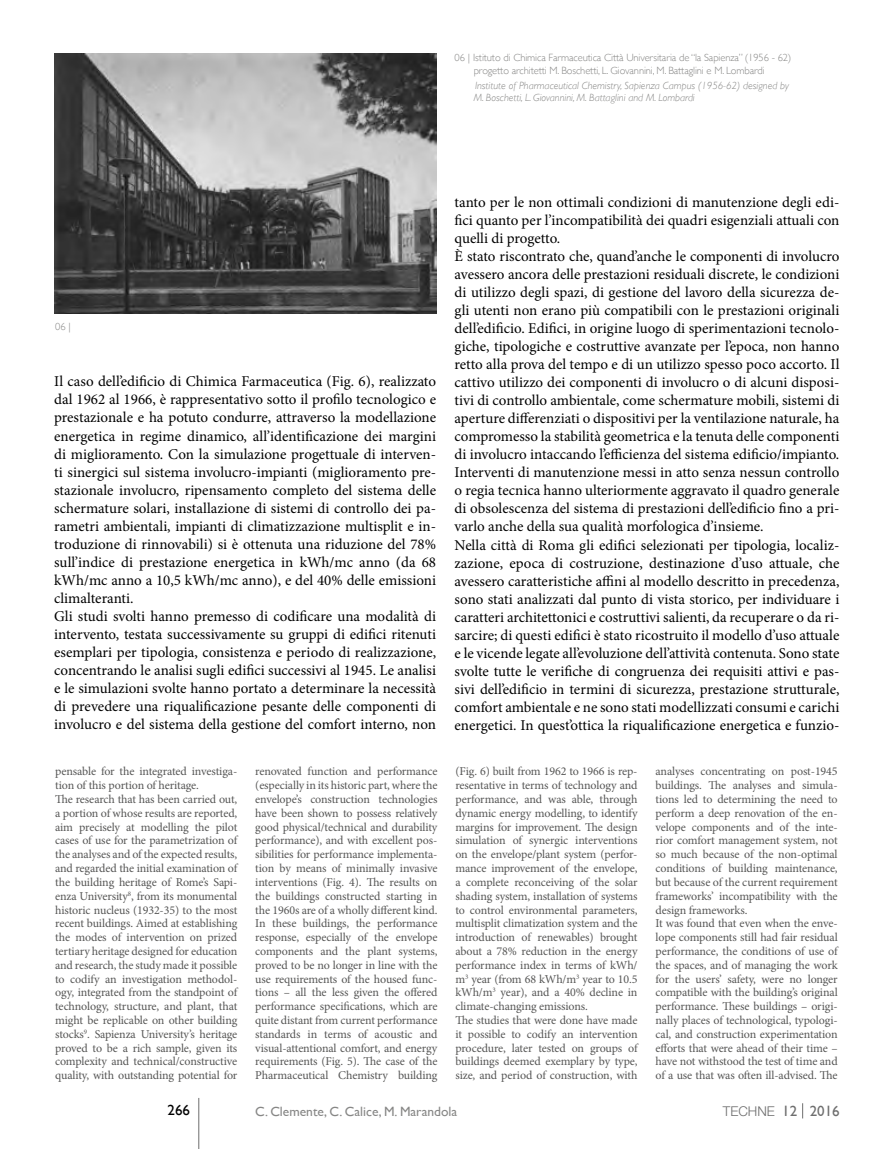
<style>
.page{position:relative;width:893px;height:1149px;background:#fff}
.page>*{position:absolute;margin:0;border:0;box-sizing:border-box;transform-origin:0 0}
.t1{font:15px/18px "Minion Pro";color:#000}
.t2{font:15px "Gill Sans";color:#000}
.t3{font:13.5px "Gill Sans";color:#878786}
.t4{font:300 13.5px "Helvetica Neue";color:#6e6e6e}
.t5{font:12px/13.8px "Minion Pro";letter-spacing:-.01em;color:#565655}
.t6{font:300 10.5px/12.8px "Gill Sans";letter-spacing:-.01em;color:#878786}
.t7{font:italic 300 10.5px/12.8px "Gill Sans";color:#878786}
.s1{font-family:"Gill Sans";font-weight:400;font-size:15px}
</style>
<div class="page">
<svg style="left:802px;top:1103px;width:1px;height:15px"></svg>
<hr style="left:198px;top:1097px;width:1px;height:51px;background:#6e6e6e">
<img style="left:54px;top:54px;width:382px;height:259px">
<p class="t6" style="left:474px;top:51px;width:319px;text-indent:-19px">06 | Istituto di Chimica Farmaceutica Città Universitaria de “la Sapienza” (1956 - 62) progetto architetti M. Boschetti, L. Giovannini, M. Battaglini e M. Lombardi</p>
<p class="t7" style="left:474px;top:79px;width:317px">Institute of Pharmaceutical Chemistry, Sapienza Campus (1956-62) designed by<br>M. Boschetti, L. Giovannini, M. Battaglini and M. Lombardi</p>
<p class="t6" style="left:55px;top:320px;width:17px">06 |</p>
<p class="t1" style="left:54px;top:372px;width:383px">Il caso dell’edificio di Chimica Farmaceutica (Fig. 6), realizzato dal 1962 al 1966, è rappresentativo sotto il profilo tecnologico e prestazionale e ha potuto condurre, attraverso la modellazione energetica in regime dinamico, all’identificazione dei margini di miglioramento. Con la simulazione progettuale di interven&shy;ti sinergici sul sistema involucro-impianti (miglioramento pre&shy;stazionale involucro, ripensamento completo del sistema delle schermature solari, installazione di sistemi di controllo dei pa&shy;rametri ambientali, impianti di climatizzazione multisplit e in&shy;troduzione di rinnovabili) si è ottenuta una riduzione del 78% sull’indice di prestazione energetica in kWh/mc anno (da 68 kWh/mc anno a 10,5 kWh/mc anno), e del 40% delle emissioni climalteranti.<br>Gli studi svolti hanno premesso di codificare una modalità di intervento, testata successivamente su gruppi di edifici ritenuti esemplari per tipologia, consistenza e periodo di realizzazione, concentrando le analisi sugli edifici successivi al 1945. Le analisi e le simulazioni svolte hanno portato a determinare la necessità di prevedere una riqualificazione pesante delle componenti di involucro e del sistema della gestione del comfort interno, non</p>
<p class="t1" style="left:455px;top:193px;width:386px">tanto per le non ottimali condizioni di manutenzione degli edi&shy;fici quanto per l’incompatibilità dei quadri esigenziali attuali con quelli di progetto.<br>È stato riscontrato che, quand’anche le componenti di involucro avessero ancora delle prestazioni residuali discrete, le condizioni di utilizzo degli spazi, di gestione del lavoro della sicurezza de&shy;gli utenti non erano più compatibili con le prestazioni originali dell’edificio. Edifici, in origine luogo di sperimentazioni tecnolo&shy;giche, tipologiche e costruttive avanzate per l’epoca, non hanno retto alla prova del tempo e di un utilizzo spesso poco accorto. Il cattivo utilizzo dei componenti di involucro o di alcuni disposi&shy;tivi di controllo ambientale, come schermature mobili, sistemi di aperture differenziati o dispositivi per la ventilazione naturale, ha compromesso la stabilità geometrica e la tenuta delle componenti di involucro intaccando l’efficienza del sistema edificio/impianto.<br>Interventi di manutenzione messi in atto senza nessun controllo o regia tecnica hanno ulteriormente aggravato il quadro generale di obsolescenza del sistema di prestazioni dell’edificio fino a pri&shy;varlo anche della sua qualità morfologica d’insieme.<br>Nella città di Roma gli edifici selezionati per tipologia, localiz&shy;zazione, epoca di costruzione, destinazione d’uso attuale, che avessero caratteristiche affini al modello descritto in precedenza, sono stati analizzati dal punto di vista storico, per individuare i caratteri architettonici e costruttivi salienti, da recuperare o da ri&shy;sarcire; di questi edifici è stato ricostruito il modello d’uso attuale e le vicende legate all’evoluzione dell’attività contenuta. Sono state svolte tutte le verifiche di congruenza dei requisiti attivi e pas&shy;sivi dell’edificio in termini di sicurezza, prestazione strutturale, comfort ambientale e ne sono stati modellizzati consumi e carichi energetici. In quest’ottica la riqualificazione energetica e funzio-</p>
<p class="t5" style="left:55px;top:764px;width:184px">pensable for the integrated investiga&shy;tion of this portion of heritage.<br>The research that has been carried out, a portion of whose results are reported, aim precisely at modelling the pilot cases of use for the parametrization of the analyses and of the expected results, and regarded the initial examination of the building heritage of Rome’s Sapi&shy;enza University<sup>8</sup>, from its monumental historic nucleus (1932-35) to the most recent buildings. Aimed at establishing the modes of intervention on prized tertiary heritage designed for education and research, the study made it possible to codify an investigation methodol&shy;ogy, integrated from the standpoint of technology, structure, and plant, that might be replicable on other building stocks<sup>9</sup>. Sapienza University’s heritage proved to be a rich sample, given its complexity and technical/constructive quality, with outstanding potential for</p>
<p class="t5" style="left:255px;top:764px;width:184px;text-align:justify">renovated function and performance (especially in its historic part, where the envelope’s construction technologies have been shown to possess relatively good physical/technical and durability performance), and with excellent pos&shy;sibilities for performance implementa&shy;tion by means of minimally invasive interventions (Fig. 4). The results on the buildings constructed starting in the 1960s are of a wholly different kind.<br>In these buildings, the performance response, especially of the envelope components and the plant systems, proved to be no longer in line with the use requirements of the housed func&shy;tions – all the less given the offered performance specifications, which are quite distant from current performance standards in terms of acoustic and visual-attentional comfort, and energy requirements (Fig. 5). The case of the Pharmaceutical Chemistry building</p>
<p class="t5" style="left:455px;top:764px;width:184px">(Fig. 6) built from 1962 to 1966 is rep&shy;resentative in terms of technology and performance, and was able, through dynamic energy modelling, to identify margins for improvement. The design simulation of synergic interventions on the envelope/plant system (perfor&shy;mance improvement of the envelope, a complete reconceiving of the solar shading system, installation of systems to control environmental parameters, multisplit climatization system and the introduction of renewables) brought about a 78% reduction in the energy performance index in terms of kWh/ m<sup>3</sup> year (from 68 kWh/m<sup>3</sup> year to 10.5 kWh/m<sup>3</sup> year), and a 40% decline in climate-changing emissions.<br>The studies that were done have made it possible to codify an intervention procedure, later tested on groups of buildings deemed exemplary by type, size, and period of construction, with</p>
<p class="t5" style="left:656px;top:764px;width:184px">analyses concentrating on post-1945 buildings. The analyses and simula&shy;tions led to determining the need to perform a deep renovation of the en&shy;velope components and of the inte&shy;rior comfort management system, not so much because of the non-optimal conditions of building maintenance, but because of the current requirement frameworks’ incompatibility with the design frameworks.<br>It was found that even when the enve&shy;lope components still had fair residual performance, the conditions of use of the spaces, and of managing the work for the users’ safety, were no longer compatible with the building’s original performance. These buildings – origi&shy;nally places of technological, typologi&shy;cal, and construction experimentation efforts that were ahead of their time – have not withstood the test of time and of a use that was often ill-advised. The</p>
<p class="t2" style="left:168px;top:1100px;width:24px">266</p>
<p class="t3" style="left:255px;top:1102px;width:204px">C. Clemente, C. Calice, M. Marandola</p>
<p class="t4" style="left:723px;top:1102px;width:118px">TECHNE <span class="s1">12 2016</span></p>
</div>
